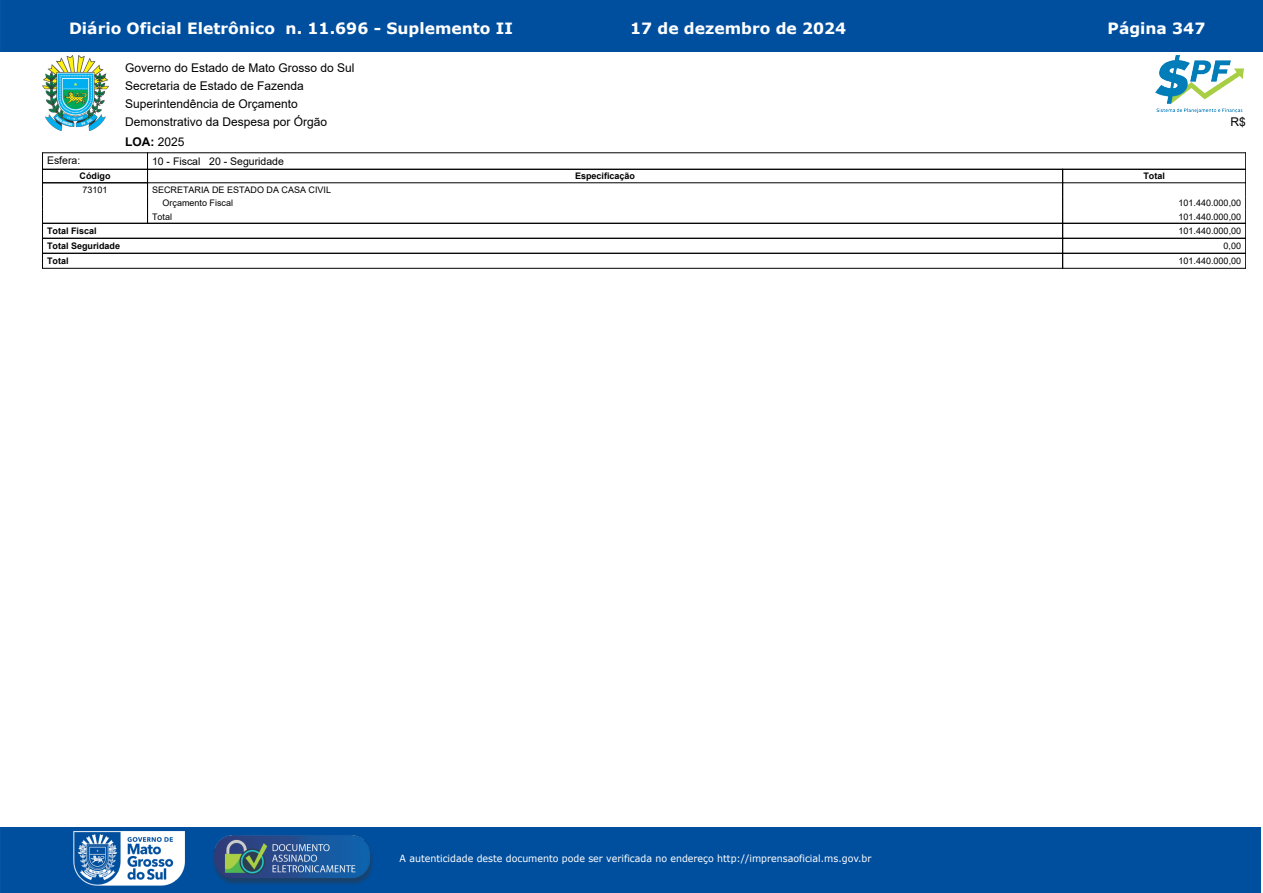
<style>
.page{position:relative;width:1263px;height:893px;background:#fff}
.page>*{position:absolute;margin:0;border:0;box-sizing:border-box;transform-origin:0 0}
.t1{font:700 15.6px "Verdana";color:#fff}
.t2{font:12px/18px "Arial";color:#000}
.t3{font:700 12px "Arial";color:#000}
.t4{font:10.5px "Arial";color:#000}
.t5{font:9.9px "Verdana";color:#fff;scale:.95 1}
.t6{font:9px/13.5px "Arial";color:#000}
.t7{font:700 9px/15px "Arial";color:#000}
.s1{font-weight:400}
</style>
<div class="page">
<div style="left:0;top:0;width:1263px;height:51px;background:#004f9f"></div>
<div style="left:0;top:827px;width:1261px;height:66px;background:#004f9f"></div>
<img style="left:73px;top:832px;width:112px;height:54px">
<img style="left:210px;top:835px;width:168px;height:54px">
<hr style="left:43px;top:152px;width:105px;height:1px;background:#000">
<hr style="left:147px;top:152px;width:1099px;height:1px;background:#000">
<img style="left:43px;top:55px;width:65px;height:75px">
<img style="left:1156px;top:55px;width:88px;height:57px">
<hr style="left:43px;top:169px;width:105px;height:1px;background:#000">
<hr style="left:147px;top:169px;width:916px;height:1px;background:#000">
<hr style="left:147px;top:182px;width:916px;height:1px;background:#000">
<hr style="left:1062px;top:169px;width:184px;height:1px;background:#000">
<hr style="left:1062px;top:182px;width:184px;height:1px;background:#000">
<hr style="left:43px;top:182px;width:105px;height:1px;background:#000">
<svg style="left:147px;top:152px;width:1px;height:71px"></svg>
<hr style="left:1062px;top:268px;width:184px;height:1px;background:#000">
<hr style="left:1062px;top:253px;width:184px;height:1px;background:#000">
<hr style="left:1062px;top:223px;width:184px;height:1px;background:#000">
<hr style="left:1062px;top:238px;width:184px;height:1px;background:#000">
<svg style="left:1245px;top:152px;width:1px;height:117px"></svg>
<hr style="left:43px;top:253px;width:1020px;height:1px;background:#000">
<hr style="left:43px;top:268px;width:1020px;height:1px;background:#000">
<hr style="left:43px;top:223px;width:1020px;height:1px;background:#000">
<hr style="left:43px;top:238px;width:1020px;height:1px;background:#000">
<svg style="left:1062px;top:170px;width:1px;height:98px"></svg>
<h1 class="t1" style="left:69px;top:17px;width:445px">Diário Oficial Eletrônico n. 11.696 - Suplemento II</h1>
<h1 class="t1" style="left:630px;top:17px;width:218px">17 de dezembro de 2024</h1>
<h1 class="t1" style="left:1107px;top:17px;width:99px">Página 347</h1>
<p class="t2" style="left:125px;top:58px;width:231px">Governo do Estado de Mato Grosso do Sul</p>
<p class="t2" style="left:125px;top:76px;width:180px">Secretaria de Estado de Fazenda<br>Superintendência de Orçamento</p>
<p class="t2" style="left:125px;top:112px;width:204px">Demonstrativo da Despesa por Órgão</p>
<p class="t2" style="left:1230px;top:112px;width:17px">R$</p>
<p class="t3" style="left:125px;top:134px;width:61px">LOA: <span class="s1">2025</span></p>
<p class="t4" style="left:47px;top:153px;width:35px">Esfera:</p>
<p class="t4" style="left:152px;top:154px;width:133px">10 - Fiscal 20 - Seguridade</p>
<p class="t7" style="left:80px;top:169px;width:32px">Código</p>
<p class="t7" style="left:575px;top:169px;width:62px">Especificação</p>
<p class="t7" style="left:1143px;top:169px;width:23px">Total</p>
<p class="t6" style="left:83px;top:183px;width:27px">73101</p>
<p class="t6" style="left:163px;top:183px;width:170px;text-indent:-10px">SECRETARIA DE ESTADO DA CASA CIVIL<br>Orçamento Fiscal</p>
<p class="t6" style="left:1178px;top:196px;width:64px">101.440.000,00</p>
<p class="t7" style="left:47px;top:224px;width:51px">Total Fiscal</p>
<p class="t7" style="left:47px;top:239px;width:75px">Total Seguridade<br>Total</p>
<p class="t6" style="left:152px;top:210px;width:22px">Total</p>
<p class="t6" style="left:1178px;top:210px;width:64px">101.440.000,00</p>
<p class="t6" style="left:1178px;top:254px;width:64px">101.440.000,00</p>
<p class="t6" style="left:1178px;top:224px;width:64px">101.440.000,00</p>
<p class="t6" style="left:1223px;top:239px;width:19px">0,00</p>
<p class="t5" style="left:400px;top:851px;width:498px">A autenticidade deste documento pode ser verificada no endereço http://imprensaoficial.ms.gov.br</p>
</div>
